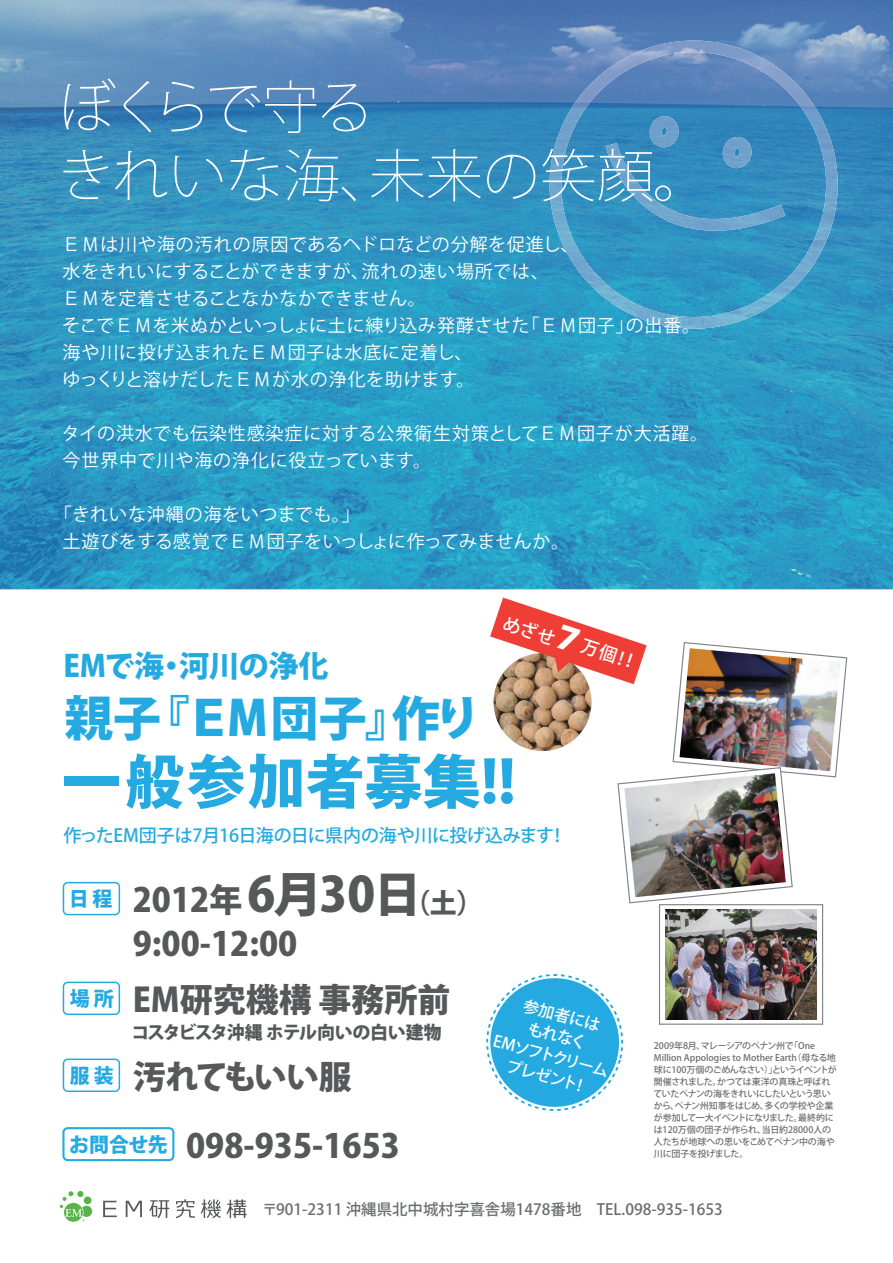
<style>
.page{position:relative;width:893px;height:1263px;background:#fff}
.page>*{position:absolute;margin:0;border:0;box-sizing:border-box;transform-origin:0 0}
.t1{font:58.35px "Koz Go Pro Heavy 90 msp RKSJ H";letter-spacing:.02em;color:#24aae1}
.t2{font:57px/68.4px "Koz Go Pro Extra Light 90 msp RKSJ H";color:#fff}
.t3{font:48px "Koz Go Pro Heavy 90 msp RKSJ H";letter-spacing:-.02em;color:#24aae1}
.t4{font:33px/43.5px "Koz Go Pro Heavy 90 msp RKSJ H";color:#57585a}
.t5{font:33px "Koz Go Pro Heavy 90 msp RKSJ H";letter-spacing:-.055em;color:#57585a}
.t6{font:30px "Koz Go Pro Heavy 90 msp RKSJ H";letter-spacing:-.01em;color:#24aae1}
.t7{font:27px "Koz Go Pro Heavy 90 msp RKSJ H";color:#57585a}
.t8{font:19.95px "Koz Go Pro Heavy 90 msp RKSJ H";color:#24aae1}
.t9{font:18px/27px "Koz Go Pro Regular 90 msp RKSJ H";letter-spacing:.04em;color:#fff}
.t10{font:18px "Koz Go Pro Medium 90 msp RKSJ H";letter-spacing:-.02em;color:#24aae1}
.t11{font:18px "Koz Go Pro Heavy 90 msp RKSJ H";letter-spacing:-.045em;color:#57585a}
.t12{font:18px "Koz Go Pro Medium 90 msp RKSJ H";color:#fff}
.t13{font:15.9px/21px "Koz Go Pro Medium 90 msp RKSJ H";color:#fff;text-align:center}
.t14{font:15.45px "Koz Go Pro Medium 90 msp RKSJ H";color:#6c6d70}
.t15{font:9px/12px "Koz Go Pro Medium 90 msp RKSJ H";letter-spacing:-.02em;color:#6c6d70}
.s1{font-size:48px}
</style>
<div class="page">
<img style="left:0;top:0;width:893px;height:589px">
<img style="left:550px;top:41px;width:288px;height:288px">
<img style="left:723px;top:137px;width:28px;height:6px">
<img style="left:650px;top:116px;width:29px;height:27px">
<img style="left:605px;top:143px;width:180px;height:88px">
<svg style="left:63px;top:882px;width:57px;height:33px"></svg>
<svg style="left:63px;top:982px;width:57px;height:33px"></svg>
<svg style="left:63px;top:1058px;width:57px;height:34px"></svg>
<svg style="left:60px;top:1191px;width:32px;height:31px"></svg>
<svg style="left:103px;top:1201px;width:14px;height:16px"></svg>
<svg style="left:126px;top:1201px;width:16px;height:16px"></svg>
<svg style="left:149px;top:1200px;width:20px;height:18px"></svg>
<svg style="left:176px;top:1199px;width:19px;height:19px"></svg>
<svg style="left:201px;top:1199px;width:46px;height:19px"></svg>
<svg style="left:62px;top:1127px;width:112px;height:34px"></svg>
<img style="left:486px;top:598px;width:361px;height:513px">
<h2 class="t2" style="left:57px;top:80px;width:654px">ぼくらで守る<br>きれいな海、未来の笑顔。</h2>
<p class="t9" style="left:62px;top:233px;width:639px">ＥＭは川や海の汚れの原因であるヘドロなどの分解を促進し、<br>水をきれいにすることができますが、流れの速い場所では、<br>ＥＭを定着させることなかなかできません。<br>そこでＥＭを米ぬかといっしょに土に練り込み発酵させた「ＥＭ団子」の出番。海や川に投げ込まれたＥＭ団子は水底に定着し、<br>ゆっくりと溶けだしたＥＭが水の浄化を助けます。</p>
<p class="t9" style="left:62px;top:422px;width:648px">タイの洪水でも伝染性感染症に対する公衆衛生対策としてＥＭ団子が大活躍。今世界中で川や海の浄化に役立っています。</p>
<p class="t9" style="left:63px;top:503px;width:508px;text-indent:-9px">「きれいな沖縄の海をいつまでも。」<br>土遊びをする感覚でＥＭ団子をいっしょに作ってみませんか。</p>
<h3 class="t6" style="left:63px;top:654px;width:267px">EMで海・河川の浄化</h3>
<h3 class="t3" style="left:65px;top:700px;width:418px">親子『ＥＭ団子』作り</h3>
<h1 class="t1" style="left:62px;top:759px;width:455px">一般参加者募集!!</h1>
<p class="t10" style="left:63px;top:828px;width:505px">作ったEM団子は7月16日海の日に県内の海や川に投げ込みます！</p>
<h3 class="t4" style="left:133px;top:882px;width:290px">2012年<span class="s1">6月30日<br></span>9:00-12:00</h3>
<p class="t8" style="left:69px;top:891px;width:45px">日 程</p>
<h3 class="t7" style="left:403px;top:892px;width:81px">（土）</h3>
<p class="t12" style="left:583px;top:638px;width:61px;rotate:18deg">万個！！</p>
<p class="t8" style="left:70px;top:991px;width:46px">場 所</p>
<h3 class="t4" style="left:133px;top:982px;width:319px">EM研究機構 事務所前</h3>
<p class="t11" style="left:131px;top:1025px;width:312px">コスタビスタ沖縄 ホテル向いの白い建物</p>
<h3 class="t5" style="left:70px;top:1064px;width:284px"><sup>服</sup> <sup>装</sup> 汚れてもいい服</h3>
<h3 class="t4" style="left:69px;top:1128px;width:332px"><sup>お問合せ先</sup> 098-935-1653</h3>
<p class="t13" style="left:507px;top:991px;width:120px;rotate:15deg">参加者には<br>もれなく<br>EMソフトクリームプレゼント！</p>
<p class="t15" style="left:653px;top:1040px;width:185px">2009年8月、マレーシアのペナン州で「One<br>Million Appologies to Mother Earth（母なる地球に100万個のごめんなさい）」というイベントが開催されました。かつては東洋の真珠と呼ばれていたペナンの海をきれいにしたいという思いから、ペナン州知事をはじめ、多くの学校や企業が参加して一大イベントになりました。最終的には120万個の団子が作られ、当日約28000人の人たちが地球への思いをこめてペナン中の海や川に団子を投げました。</p>
<p class="t14" style="left:262px;top:1203px;width:462px">〒901-2311 沖縄県北中城村字喜舎場1478番地　TEL.098-935-1653</p>
</div>
